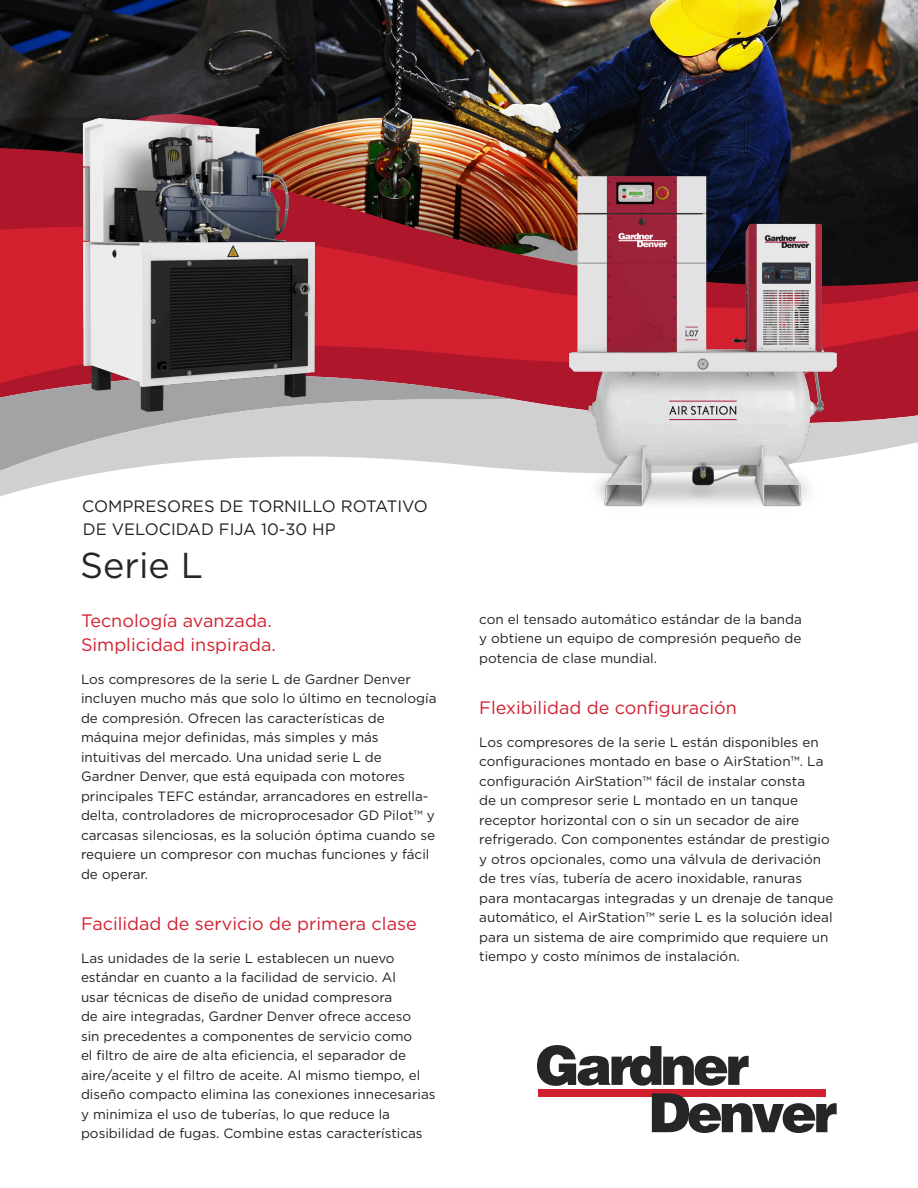
<style>
.page{position:relative;width:918px;height:1188px;background:#fff}
.page>*{position:absolute;margin:0;border:0;box-sizing:border-box;transform-origin:0 0}
.Top_Heading_24_-_for{font:36px "Gotham";color:#242627}
.Heading_12{font:18px/24px "Gotham";color:#d2202f}
.Cover_-_Small_Type{font:16.5px/22.5px "Gotham";color:#231f20}
.Body_Text_9{font:13.5px/19.5px "Gotham";color:#231f20}
</style>
<div class="page">
<img style="left:0;top:0;width:918px;height:117px">
<img style="left:0;top:117px;width:918px;height:31px">
<img style="left:0;top:148px;width:918px;height:251px">
<svg style="left:0;top:223px;width:918px;height:165px;background:#b21d2b"></svg>
<svg style="left:0;top:359px;width:512px;height:40px;background:#af3f4d"></svg>
<svg style="left:0;top:399px;width:918px;height:98px;fill:#d1d0d1"></svg>
<div style="left:538px;top:1089px;width:287px;height:7px;background:#d2202f"></div>
<svg style="left:537px;top:1045px;width:212px;height:41px"></svg>
<svg style="left:652px;top:1093px;width:185px;height:40px"></svg>
<img style="left:65px;top:107px;width:271px;height:324px">
<img style="left:551px;top:169px;width:308px;height:338px">
<p class="Cover_-_Small_Type" style="left:82px;top:495px;width:347px">COMPRESORES DE TORNILLO ROTATIVO<br>DE VELOCIDAD FIJA 10-30 HP</p>
<p class="Top_Heading_24_-_for" style="left:80px;top:543px;width:124px">Serie L</p>
<p class="Heading_12" style="left:81px;top:608px;width:197px">Tecnología avanzada.<br>Simplicidad inspirada.</p>
<p class="Body_Text_9" style="left:81px;top:669px;width:357px">Los compresores de la serie L de Gardner Denver incluyen mucho más que solo lo último en tecnología de compresión. Ofrecen las características de máquina mejor definidas, más simples y más intuitivas del mercado. Una unidad serie L de Gardner Denver, que está equipada con motores principales TEFC estándar, arrancadores en estrella&shy;delta, controladores de microprocesador GD Pilot™ y carcasas silenciosas, es la solución óptima cuando se requiere un compresor con muchas funciones y fácil de operar.</p>
<p class="Heading_12" style="left:81px;top:911px;width:337px">Facilidad de servicio de primera clase</p>
<p class="Body_Text_9" style="left:81px;top:948px;width:356px">Las unidades de la serie L establecen un nuevo estándar en cuanto a la facilidad de servicio. Al<br>usar técnicas de diseño de unidad compresora<br>de aire integradas, Gardner Denver ofrece acceso<br>sin precedentes a componentes de servicio como<br>el filtro de aire de alta eficiencia, el separador de aire/aceite y el filtro de aceite. Al mismo tiempo, el diseño compacto elimina las conexiones innecesarias y minimiza el uso de tuberías, lo que reduce la posibilidad de fugas. Combine estas características</p>
<p class="Body_Text_9" style="left:479px;top:609px;width:324px;text-align:justify">con el tensado automático estándar de la banda y obtiene un equipo de compresión pequeño de potencia de clase mundial.</p>
<p class="Heading_12" style="left:479px;top:695px;width:259px">Flexibilidad de configuración</p>
<p class="Body_Text_9" style="left:479px;top:732px;width:356px">Los compresores de la serie L están disponibles en configuraciones montado en base o AirStation™. La configuración AirStation™ fácil de instalar consta<br>de un compresor serie L montado en un tanque receptor horizontal con o sin un secador de aire refrigerado. Con componentes estándar de prestigio y otros opcionales, como una válvula de derivación de tres vías, tubería de acero inoxidable, ranuras para montacargas integradas y un drenaje de tanque automático, el AirStation™ serie L es la solución ideal para un sistema de aire comprimido que requiere un tiempo y costo mínimos de instalación.</p>
</div>
